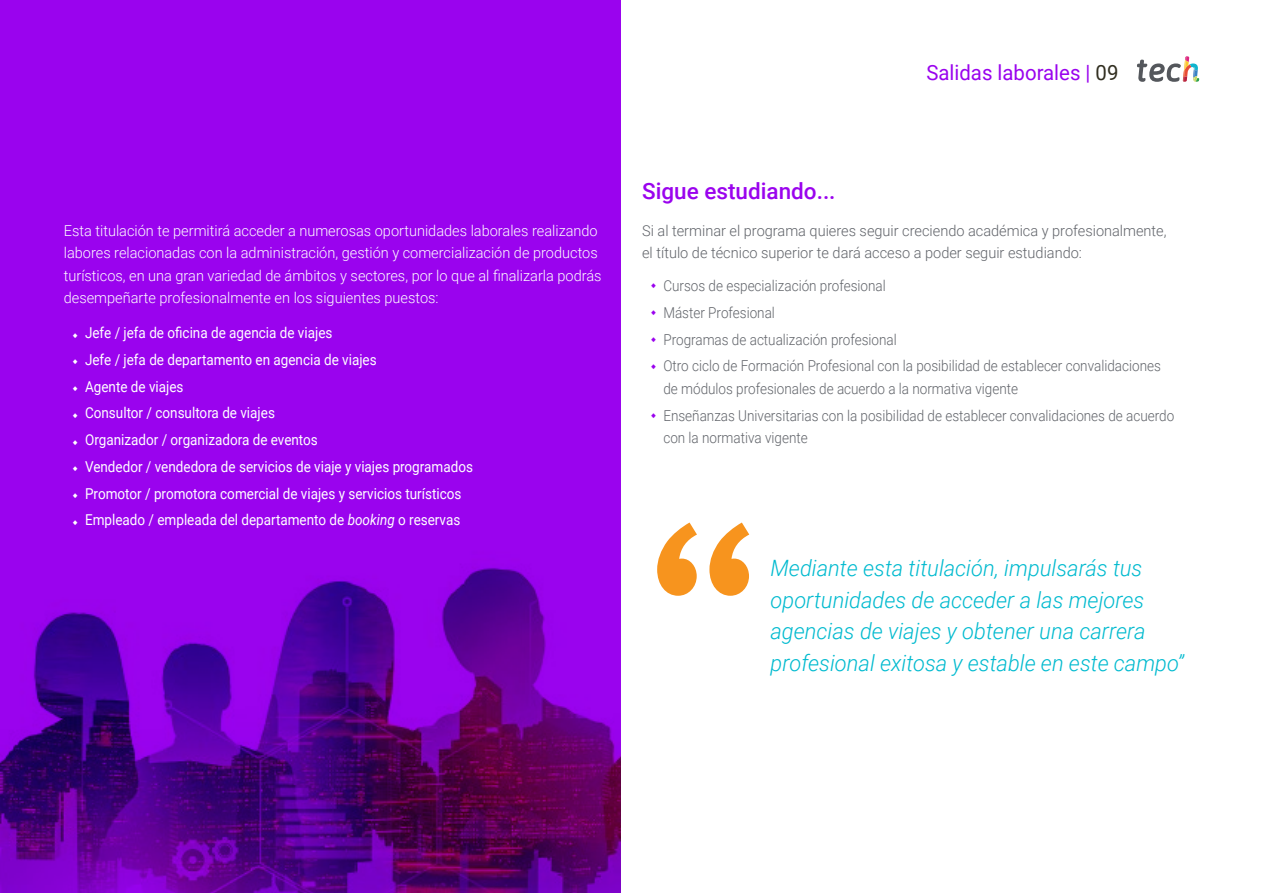
<style>
.page{position:relative;width:1263px;height:893px;background:#fff}
.page>*{position:absolute;margin:0;border:0;box-sizing:border-box;transform-origin:0 0}
.t1{font:italic 300 22.5px/31.5px "Roboto";color:#00bacf}
.t2{font:500 22.5px "Roboto";color:#9a03ee}
.t3{font:21px "Roboto";color:#9a03ee}
.t4{font:15px/26.7px "Roboto";color:#fff;scale:.9 1}
.t5{font:300 15px/26.7px "Roboto";color:#61646a;scale:.9 1}
.t6{font:300 15px/22.5px "Roboto";color:#fefefe}
.t7{font:300 15px/22.5px "Roboto";color:#61646a}
.s1{font-style:italic}
.s2{color:#312e20}
</style>
<div class="page">
<div style="left:0;top:0;width:621px;height:893px;background:#9a03ee"></div>
<svg style="left:657px;top:522px;width:92px;height:74px"></svg>
<svg style="left:1137px;top:56px;width:62px;height:26px"></svg>
<img style="left:0;top:567px;width:621px;height:326px">
<p class="t6" style="left:64px;top:218px;width:539px">Esta titulación te permitirá acceder a numerosas oportunidades laborales realizando labores relacionadas con la administración, gestión y comercialización de productos turísticos, en una gran variedad de ámbitos y sectores, por lo que al finalizarla podrás desempeñarte profesionalmente en los siguientes puestos:</p>
<p class="t4" style="left:85px;top:319px;width:433px">Jefe / jefa de oficina de agencia de viajes<br>Jefe / jefa de departamento en agencia de viajes<br>Agente de viajes<br>Consultor / consultora de viajes<br>Organizador / organizadora de eventos<br>Vendedor / vendedora de servicios de viaje y viajes programados Promotor / promotora comercial de viajes y servicios turísticos Empleado / empleada del departamento de <span class="s1">booking</span> o reservas</p>
<h1 class="t2" style="left:642px;top:175px;width:195px">Sigue estudiando...</h1>
<h2 class="t3" style="left:926px;top:57px;width:194px">Salidas laborales | <span class="s2">09</span></h2>
<p class="t7" style="left:642px;top:218px;width:526px">Si al terminar el programa quieres seguir creciendo académica y profesionalmente, el título de técnico superior te dará acceso a poder seguir estudiando:</p>
<p class="t5" style="left:663px;top:272px;width:554px">Cursos de especialización profesional<br>Máster Profesional<br>Programas de actualización profesional<br>Otro ciclo de Formación Profesional con la posibilidad de establecer convalidaciones</p>
<p class="t5" style="left:663px;top:375px;width:569px">de módulos profesionales de acuerdo a la normativa vigente<br>Enseñanzas Universitarias con la posibilidad de establecer convalidaciones de acuerdo</p>
<p class="t5" style="left:663px;top:424px;width:162px">con la normativa vigente</p>
<h1 class="t1" style="left:770px;top:551px;width:415px">Mediante esta titulación, impulsarás tus oportunidades de acceder a las mejores agencias de viajes y obtener una carrera profesional exitosa y estable en este campo”</h1>
</div>
